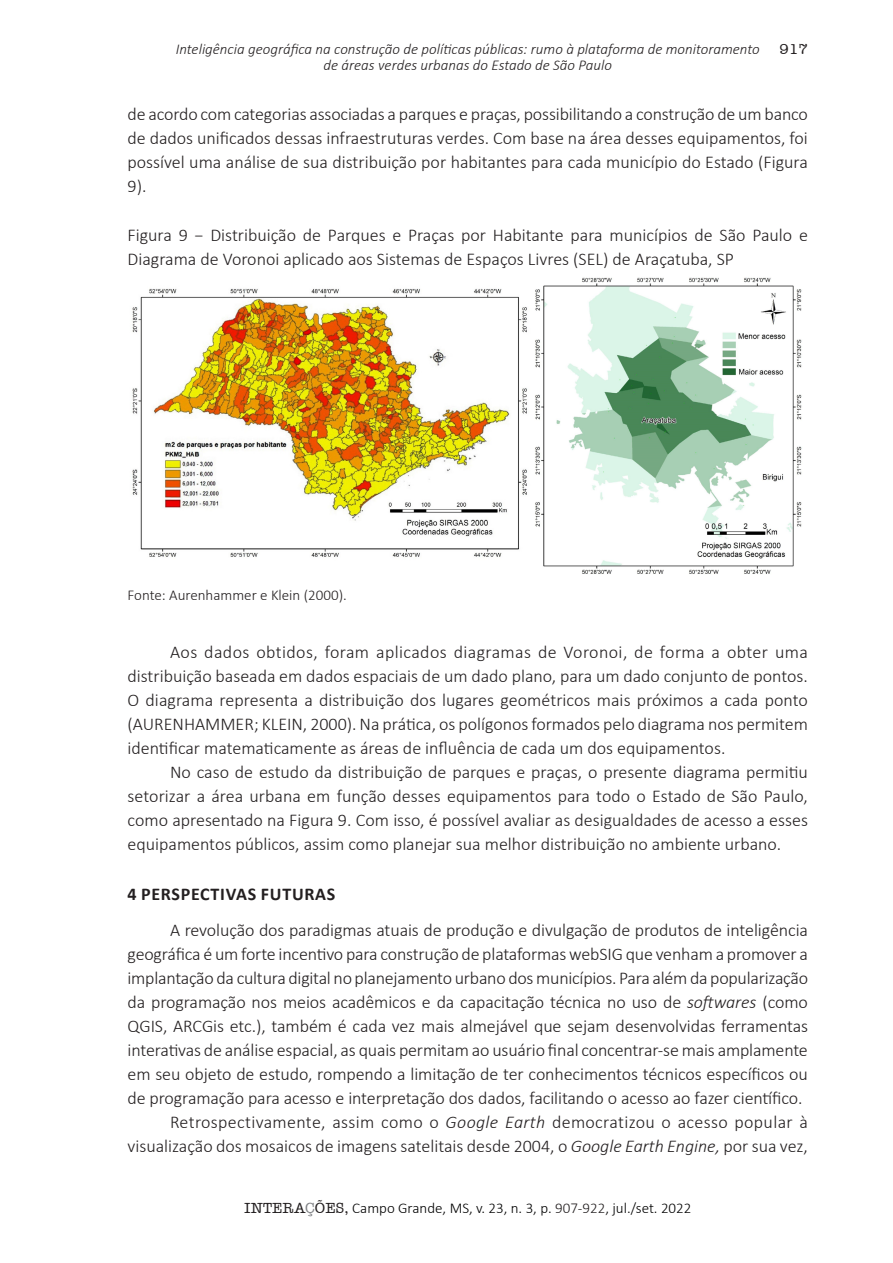
<style>
.page{position:relative;width:893px;height:1263px;background:#fff}
.page>*{position:absolute;margin:0;border:0;box-sizing:border-box;transform-origin:0 0}
.Corpo_do_texto{font:300 18px/24px "Calibri";color:#231f20;text-align:justify}
.Tabela_figura{font:300 18px/24px "Calibri";color:#231f20}
.Subtítulo_1{font:700 18px "Calibri";letter-spacing:.04em;color:#231f20}
.t1{font:italic 300 15px "Calibri";color:#231f20}
.t2{font:300 15px "Calibri";color:#000}
.Legenda{font:300 15px "Calibri";color:#231f20}
.t3{font:500 15px "Amer Typewriter IT Cby BT";color:#231f20}
.s1{font-style:italic}
.s2{font-family:"Amer Typewriter IT Cby BT";font-weight:500;color:#231f20}
.s3{font-family:"Amer Typewriter IT Cby BT";font-weight:500;color:#808285}
.s4{color:#231f20}
</style>
<div class="page">
<img style="left:132px;top:288px;width:395px;height:269px">
<img style="left:535px;top:277px;width:267px;height:297px">
<p class="t1" style="left:176px;top:40px;width:585px">Inteligência geográfica na construção de políticas públicas: rumo à plataforma de monitoramento</p>
<p class="t3" style="left:780px;top:40px;width:30px">917</p>
<p class="t1" style="left:324px;top:56px;width:290px">de áreas verdes urbanas do Estado de São Paulo</p>
<p class="Corpo_do_texto" style="left:128px;top:102px;width:682px">de acordo com categorias associadas a parques e praças, possibilitando a construção de um banco de dados unificados dessas infraestruturas verdes. Com base na área desses equipamentos, foi possível uma análise de sua distribuição por habitantes para cada município do Estado (Figura 9).</p>
<p class="Tabela_figura" style="left:128px;top:223px;width:682px">Figura 9 − Distribuição de Parques e Praças por Habitante para municípios de São Paulo e<br>Diagrama de Voronoi aplicado aos Sistemas de Espaços Livres (SEL) de Araçatuba, SP</p>
<p class="Legenda" style="left:128px;top:586px;width:221px">Fonte: Aurenhammer e Klein (2000).</p>
<p class="Corpo_do_texto" style="left:128px;top:640px;width:682px;text-indent:43px">Aos dados obtidos, foram aplicados diagramas de Voronoi, de forma a obter uma distribuição baseada em dados espaciais de um dado plano, para um dado conjunto de pontos.<br>O diagrama representa a distribuição dos lugares geométricos mais próximos a cada ponto (AURENHAMMER; KLEIN, 2000). Na prática, os polígonos formados pelo diagrama nos permitem identificar matematicamente as áreas de influência de cada um dos equipamentos.</p>
<p class="Corpo_do_texto" style="left:128px;top:760px;width:682px;text-indent:43px">No caso de estudo da distribuição de parques e praças, o presente diagrama permitiu setorizar a área urbana em função desses equipamentos para todo o Estado de São Paulo, como apresentado na Figura 9. Com isso, é possível avaliar as desigualdades de acesso a esses equipamentos públicos, assim como planejar sua melhor distribuição no ambiente urbano.</p>
<p class="Subtítulo_1" style="left:128px;top:881px;width:209px">4 PERSPECTIVAS FUTURAS</p>
<p class="Corpo_do_texto" style="left:128px;top:918px;width:682px;text-indent:43px">A revolução dos paradigmas atuais de produção e divulgação de produtos de inteligência geográfica é um forte incentivo para construção de plataformas webSIG que venham a promover a implantação da cultura digital no planejamento urbano dos municípios. Para além da popularização da programação nos meios acadêmicos e da capacitação técnica no uso de <span class="s1">softwares</span> (como QGIS, ARCGis etc.), também é cada vez mais almejável que sejam desenvolvidas ferramentas interativas de análise espacial, as quais permitam ao usuário final concentrar-se mais amplamente em seu objeto de estudo, rompendo a limitação de ter conhecimentos técnicos específicos ou de programação para acesso e interpretação dos dados, facilitando o acesso ao fazer científico.</p>
<p class="Corpo_do_texto" style="left:128px;top:1110px;width:682px;text-align:right">Retrospectivamente, assim como o <span class="s1">Google Earth</span> democratizou o acesso popular à visualização dos mosaicos de imagens satelitais desde 2004, o <span class="s1">Google Earth Engine,</span> por sua vez,</p>
<p class="t2" style="left:244px;top:1198px;width:449px"><span class="s2">INTERA</span><span class="s3">Ç</span><span class="s2">ÕES,</span> Campo Grande, MS, v. 23, n. 3, p. <span class="s4">907-922</span>, jul./set. 2022</p>
</div>
